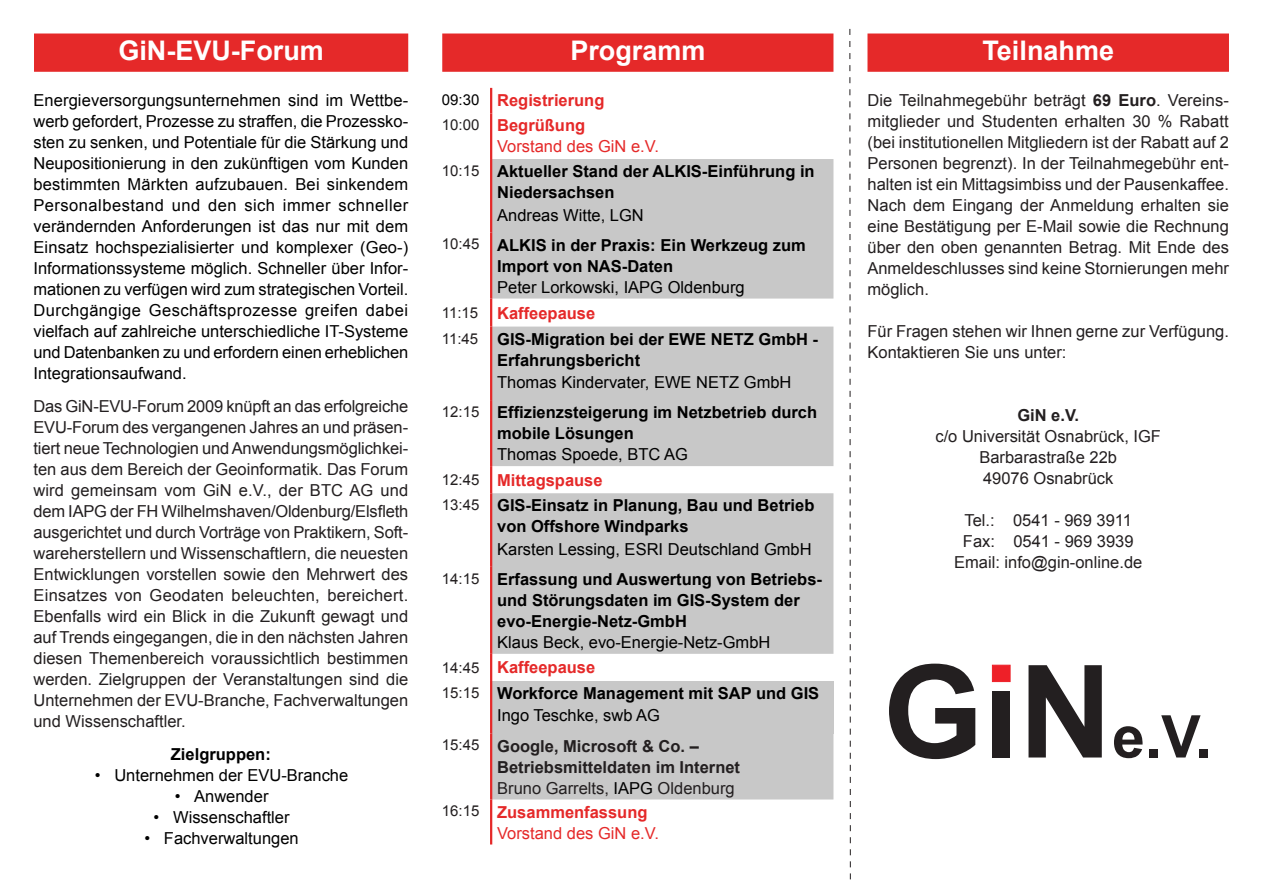
<style>
.page{position:relative;width:1263px;height:893px;background:#fff}
.page>*{position:absolute;margin:0;border:0;box-sizing:border-box;transform-origin:0 0}
.t1{font:700 27px "Arial";color:#fff}
.t2{font:16.5px/21px "Arial";color:#231f20;text-align:justify}
.Aufzählung{font:16.5px/21px "Arial";color:#000;text-align:justify}
.t3{font:700 16.5px/21px "Arial";color:#000}
.t4{font:700 16.5px "Arial";color:#e52929}
.t5{font:700 16.5px/21px "Arial";color:#231f20}
.t6{font:16.5px "Arial";color:#e52929}
.t7{font:15px "Arial";color:#231f20}
.t8{font:15px "Arial";color:#000}
.s1{color:#000}
.s2{font-weight:700}
</style>
<div class="page">
<div style="left:442px;top:34px;width:391px;height:38px;background:#e52929;border:2px solid #e52929"></div>
<div style="left:34px;top:34px;width:374px;height:38px;background:#e52929;border:2px solid #e52929"></div>
<svg style="left:849px;top:29px;width:2px;height:851px"></svg>
<div style="left:867px;top:34px;width:362px;height:38px;background:#e52929;border:2px solid #e52929"></div>
<svg style="left:492px;top:159px;width:341px;height:640px;background:#cfcfcf"></svg>
<div style="left:491px;top:681px;width:342px;height:52px;background:#c8c8c8"></div>
<hr style="left:490px;top:88px;width:2px;height:25px;background:#e52929">
<hr style="left:490px;top:113px;width:2px;height:46px;background:#e52929">
<hr style="left:490px;top:159px;width:2px;height:74px;background:#e52929">
<hr style="left:490px;top:233px;width:2px;height:66px;background:#e52929">
<hr style="left:490px;top:299px;width:2px;height:28px;background:#e52929">
<hr style="left:490px;top:327px;width:2px;height:73px;background:#e52929">
<hr style="left:490px;top:400px;width:2px;height:66px;background:#e52929">
<hr style="left:490px;top:466px;width:2px;height:27px;background:#e52929">
<hr style="left:490px;top:654px;width:2px;height:27px;background:#e52929">
<hr style="left:490px;top:681px;width:2px;height:52px;background:#e52929">
<hr style="left:490px;top:733px;width:2px;height:66px;background:#e52929">
<hr style="left:490px;top:799px;width:2px;height:45px;background:#e52929">
<hr style="left:490px;top:493px;width:2px;height:74px;background:#e52929">
<hr style="left:490px;top:567px;width:2px;height:87px;background:#e52929">
<div style="left:1199px;top:749px;width:8px;height:8px;background:#231f20"></div>
<svg style="left:1161px;top:715px;width:39px;height:42px"></svg>
<div style="left:1149px;top:749px;width:8px;height:8px;background:#231f20"></div>
<svg style="left:1114px;top:726px;width:29px;height:32px"></svg>
<svg style="left:1028px;top:665px;width:74px;height:92px"></svg>
<div style="left:992px;top:691px;width:18px;height:66px;background:#231f20"></div>
<div style="left:992px;top:665px;width:18px;height:17px;background:#ee2028;border:1px solid #ee2028"></div>
<svg style="left:889px;top:664px;width:86px;height:95px"></svg>
<p class="t1" style="left:118px;top:33px;width:207px">GiN-EVU-Forum</p>
<p class="t1" style="left:982px;top:33px;width:133px">Teilnahme</p>
<p class="t8" style="left:442px;top:90px;width:39px">09:30</p>
<p class="t4" style="left:497px;top:89px;width:109px">Registrierung</p>
<p class="t7" style="left:442px;top:115px;width:39px">10:00</p>
<p class="t4" style="left:497px;top:115px;width:89px">Begrüßung</p>
<p class="t6" style="left:497px;top:136px;width:163px">Vorstand des GiN e.V.</p>
<p class="t7" style="left:442px;top:161px;width:39px">10:15</p>
<p class="t3" style="left:497px;top:161px;width:319px">Aktueller Stand der ALKIS-Einführung in<br>Niedersachsen</p>
<p class="Aufzählung" style="left:497px;top:204px;width:148px">Andreas Witte, LGN</p>
<p class="t7" style="left:442px;top:234px;width:39px">10:45</p>
<p class="t3" style="left:497px;top:235px;width:310px">ALKIS in der Praxis: Ein Werkzeug zum<br>Import von NAS-Daten</p>
<p class="Aufzählung" style="left:497px;top:276px;width:249px">Peter Lorkowski, IAPG Oldenburg</p>
<p class="t7" style="left:442px;top:303px;width:38px">11:15</p>
<p class="t4" style="left:497px;top:302px;width:100px">Kaffeepause</p>
<p class="t7" style="left:442px;top:328px;width:38px">11:45</p>
<p class="t3" style="left:497px;top:329px;width:322px">GIS-Migration bei der EWE NETZ GmbH -<br>Erfahrungsbericht</p>
<p class="Aufzählung" style="left:497px;top:372px;width:296px">Thomas Kindervater, EWE NETZ GmbH</p>
<p class="t7" style="left:442px;top:402px;width:39px">12:15</p>
<p class="t3" style="left:497px;top:402px;width:321px">Effizienzsteigerung im Netzbetrieb durch mobile Lösungen</p>
<p class="Aufzählung" style="left:497px;top:444px;width:192px">Thomas Spoede, BTC AG</p>
<p class="t7" style="left:442px;top:470px;width:39px">12:45</p>
<p class="t4" style="left:497px;top:469px;width:107px">Mittagspause</p>
<p class="t7" style="left:442px;top:495px;width:39px">13:45</p>
<p class="t3" style="left:497px;top:496px;width:319px">GIS-Einsatz in Planung, Bau und Betrieb von Offshore Windparks</p>
<p class="Aufzählung" style="left:497px;top:539px;width:316px">Karsten Lessing, ESRI Deutschland GmbH</p>
<p class="t7" style="left:442px;top:569px;width:39px">14:15</p>
<p class="t3" style="left:497px;top:569px;width:326px">Erfassung und Auswertung von Betriebs&shy;und Störungsdaten im GIS-System der evo-Energie-Netz-GmbH</p>
<p class="Aufzählung" style="left:497px;top:632px;width:275px">Klaus Beck, evo-Energie-Netz-GmbH</p>
<p class="t7" style="left:442px;top:658px;width:39px">14:45</p>
<p class="t4" style="left:497px;top:657px;width:100px">Kaffeepause</p>
<p class="t7" style="left:442px;top:683px;width:39px">15:15</p>
<p class="t3" style="left:497px;top:683px;width:324px">Workforce Management mit SAP und GIS</p>
<p class="Aufzählung" style="left:497px;top:705px;width:164px">Ingo Teschke, swb AG</p>
<p class="t7" style="left:442px;top:735px;width:39px">15:45</p>
<p class="t5" style="left:497px;top:736px;width:244px">Google, Microsoft &amp; Co. –<br>Betriebsmitteldaten im Internet</p>
<p class="t2" style="left:497px;top:777px;width:239px">Bruno Garrelts, <span class="s1">IAPG</span> Oldenburg</p>
<p class="t7" style="left:442px;top:801px;width:39px">16:15</p>
<p class="t4" style="left:497px;top:801px;width:152px">Zusammenfassung</p>
<p class="t6" style="left:497px;top:822px;width:163px">Vorstand des GiN e.V.</p>
<p class="t1" style="left:570px;top:33px;width:137px">Programm</p>
<p class="t2" style="left:867px;top:89px;width:363px">Die Teilnahmegebühr beträgt <span class="s2">69 Euro</span>. Vereins&shy;mitglieder und Studenten erhalten 30 % Rabatt (bei institutionellen Mitgliedern ist der Rabatt auf 2<br>Personen begrenzt). In der Teilnahmegebühr ent&shy;halten ist ein Mittagsimbiss und der Pausenkaffee.<br>Nach dem Eingang der Anmeldung erhalten sie eine Bestätigung per E-Mail sowie die Rechnung über den oben genannten Betrag. Mit Ende des Anmeldeschlusses sind keine Stornierungen mehr möglich.</p>
<p class="t2" style="left:867px;top:320px;width:363px">Für Fragen stehen wir Ihnen gerne zur Verfügung.<br>Kontaktieren Sie uns unter:</p>
<p class="Aufzählung" style="left:33px;top:89px;width:376px">Energieversorgungsunternehmen sind im Wettbe&shy;werb gefordert, Prozesse zu straffen, die Prozessko&shy;sten zu senken, und Potentiale für die Stärkung und Neupositionierung in den zukünftigen vom Kunden bestimmten Märkten aufzubauen. Bei sinkendem Personalbestand und den sich immer schneller verändernden Anforderungen ist das nur mit dem Einsatz hochspezialisierter und komplexer (Geo-)<br>Informationssysteme möglich. Schneller über Infor&shy;mationen zu verfügen wird zum strategischen Vorteil.<br>Durchgängige Geschäftsprozesse greifen dabei vielfach auf zahlreiche unterschiedliche IT-Systeme und Datenbanken zu und erfordern einen erheblichen Integrationsaufwand.</p>
<p class="t2" style="left:33px;top:395px;width:376px">Das GiN-EVU-Forum 2009 knüpft an das erfolgreiche EVU-Forum des vergangenen Jahres an und präsen&shy;tiert neue Technologien und Anwendungsmöglichkei&shy;ten aus dem Bereich der Geoinformatik. Das Forum wird gemeinsam vom GiN e.V., der BTC AG und dem IAPG der FH Wilhelmshaven/Oldenburg/Elsfleth ausgerichtet und durch Vorträge von Praktikern, Soft&shy;wareherstellern und Wissenschaftlern, die neuesten Entwicklungen vorstellen sowie den Mehrwert des Einsatzes von Geodaten beleuchten, bereichert.<br>Ebenfalls wird ein Blick in die Zukunft gewagt und auf Trends eingegangen, die in den nächsten Jahren diesen Themenbereich voraussichtlich bestimmen werden. Zielgruppen der Veranstaltungen sind die Unternehmen der EVU-Branche, Fachverwaltungen und Wissenschaftler.</p>
<p class="t3" style="left:171px;top:744px;width:101px">Zielgruppen:</p>
<p class="Aufzählung" style="left:95px;top:764px;width:255px">• Unternehmen der EVU-Branche</p>
<p class="Aufzählung" style="left:175px;top:785px;width:95px">• Anwender</p>
<p class="Aufzählung" style="left:154px;top:806px;width:137px">• Wissenschaftler</p>
<p class="Aufzählung" style="left:144px;top:827px;width:156px">• Fachverwaltungen</p>
<p class="t5" style="left:1017px;top:405px;width:63px">GiN e.V.</p>
<p class="t2" style="left:935px;top:425px;width:227px">c/o Universität Osnabrück, IGF</p>
<p class="t2" style="left:979px;top:446px;width:139px">Barbarastraße 22b</p>
<p class="t2" style="left:983px;top:467px;width:132px">49076 Osnabrück</p>
<p class="t2" style="left:964px;top:509px;width:169px">Tel.: 0541 - 969 3911</p>
<p class="t2" style="left:963px;top:530px;width:172px">Fax: 0541 - 969 3939</p>
<p class="t2" style="left:954px;top:551px;width:190px">Email: info@gin-online.de</p>
</div>
